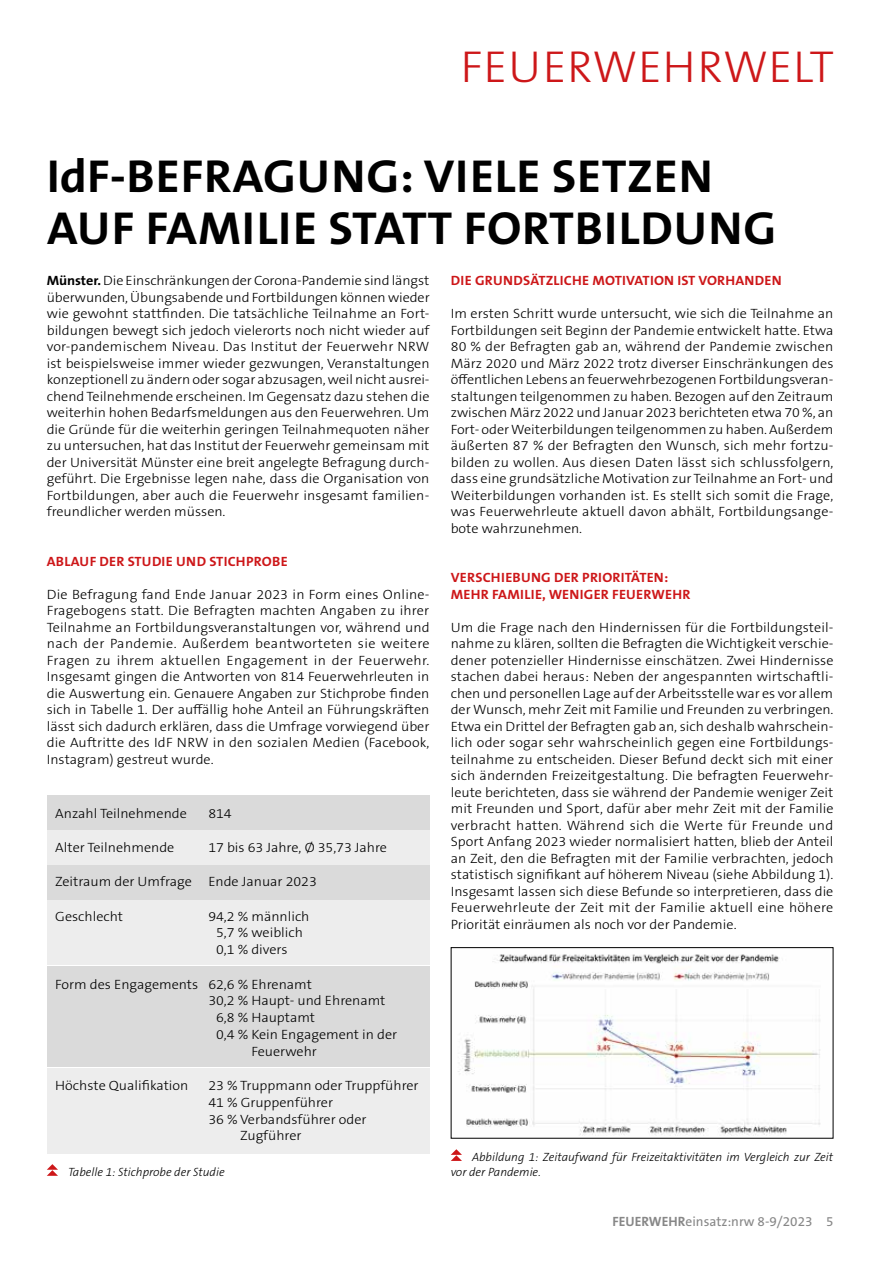
<style>
.page{position:relative;width:893px;height:1263px;background:#fff}
.page>*{position:absolute;margin:0;border:0;box-sizing:border-box;transform-origin:0 0}
.t1{font:700 46.5px/52.5px "The Sans B W7";letter-spacing:.015em;color:#000;scale:1.05 1}
.t2{font:300 45px "The Sans B W3";letter-spacing:.01em;color:#cd1719;scale:1.05 1}
.t3{font:300 13.5px/16.5px "The Sans B W3";color:#000;text-align:justify;scale:1.05 1}
.t4{font:700 13.5px/16.5px "The Sans B W7";letter-spacing:.015em;color:#cd1719;scale:1.05 1}
.t5{font:13.5px "The Sans B W5 Plain";color:#878787}
.t6{font:italic 300 12px/14.4px "The Sans B W3";color:#000}
.s1{font-family:"The Sans B W7";font-weight:700}
.s2{color:#ededed}
.s3{color:#dadada}
</style>
<div class="page">
<div style="left:47px;top:830px;width:382px;height:34px;background:#ededed"></div>
<div style="left:47px;top:865px;width:382px;height:34px;background:#dadada"></div>
<div style="left:47px;top:900px;width:382px;height:65px;background:#ededed"></div>
<div style="left:47px;top:966px;width:382px;height:101px;background:#dadada"></div>
<div style="left:47px;top:1068px;width:382px;height:85px;background:#ededed"></div>
<div style="left:47px;top:795px;width:382px;height:34px;background:#dadada"></div>
<svg style="left:47px;top:1164px;width:11px;height:12px"></svg>
<img style="left:458px;top:954px;width:363px;height:182px">
<div style="left:451px;top:947px;width:382px;height:191px;border:1px solid #000"></div>
<svg style="left:451px;top:1149px;width:11px;height:12px"></svg>
<h2 class="t2" style="left:460px;top:38px;width:357px">FEUERWEHRWELT</h2>
<h1 class="t1" style="left:47px;top:150px;width:696px">IdF-BEFRAGUNG: VIELE SETZEN<br>AUF FAMILIE STATT FORTBILDUNG</h1>
<p class="t3" style="left:47px;top:272px;width:366px"><span class="s1">Münster.</span> Die Einschränkungen der Corona-Pandemie sind längst überwunden, Übungsabende und Fortbildungen können wieder wie gewohnt stattfinden. Die tatsächliche Teilnahme an Fort&shy;bildungen bewegt sich jedoch vielerorts noch nicht wieder auf vor-pandemischem Niveau. Das Institut der Feuerwehr NRW ist beispielsweise immer wieder gezwungen, Veranstaltungen konzeptionell zu ändern oder sogar abzusagen, weil nicht ausrei&shy;chend Teilnehmende erscheinen. Im Gegensatz dazu stehen die weiterhin hohen Bedarfsmeldungen aus den Feuerwehren. Um die Gründe für die weiterhin geringen Teilnahmequoten näher zu untersuchen, hat das Institut der Feuerwehr gemeinsam mit der Universität Münster eine breit angelegte Befragung durch&shy;geführt. Die Ergebnisse legen nahe, dass die Organisation von Fortbildungen, aber auch die Feuerwehr insgesamt familien&shy;freundlicher werden müssen.</p>
<p class="t4" style="left:451px;top:272px;width:317px">DIE GRUNDSÄTZLICHE MOTIVATION IST VORHANDEN</p>
<p class="t3" style="left:451px;top:305px;width:366px">Im ersten Schritt wurde untersucht, wie sich die Teilnahme an Fortbildungen seit Beginn der Pandemie entwickelt hatte. Etwa 80 % der Befragten gab an, während der Pandemie zwischen März 2020 und März 2022 trotz diverser Einschränkungen des öffentlichen Lebens an feuerwehrbezogenen Fortbildungsveran&shy;staltungen teilgenommen zu haben. Bezogen auf den Zeitraum zwischen März 2022 und Januar 2023 berichteten etwa 70 %, an Fort- oder Weiterbildungen teilgenommen zu haben. Außerdem äußerten 87 % der Befragten den Wunsch, sich mehr fortzu&shy;bilden zu wollen. Aus diesen Daten lässt sich schlussfolgern, dass eine grundsätzliche Motivation zur Teilnahme an Fort- und Weiterbildungen vorhanden ist. Es stellt sich somit die Frage, was Feuerwehrleute aktuell davon abhält, Fortbildungsange&shy;bote wahrzunehmen.</p>
<p class="t4" style="left:451px;top:569px;width:230px">VERSCHIEBUNG DER PRIORITÄTEN:<br>MEHR FAMILIE, WENIGER FEUERWEHR</p>
<p class="t3" style="left:451px;top:619px;width:366px">Um die Frage nach den Hindernissen für die Fortbildungsteil&shy;nahme zu klären, sollten die Befragten die Wichtigkeit verschie&shy;dener potenzieller Hindernisse einschätzen. Zwei Hindernisse stachen dabei heraus: Neben der angespannten wirtschaftli&shy;chen und personellen Lage auf der Arbeitsstelle war es vor allem der Wunsch, mehr Zeit mit Familie und Freunden zu verbringen.<br>Etwa ein Drittel der Befragten gab an, sich deshalb wahrschein&shy;lich oder sogar sehr wahrscheinlich gegen eine Fortbildungs&shy;teilnahme zu entscheiden. Dieser Befund deckt sich mit einer sich ändernden Freizeitgestaltung. Die befragten Feuerwehr&shy;leute berichteten, dass sie während der Pandemie weniger Zeit mit Freunden und Sport, dafür aber mehr Zeit mit der Familie verbracht hatten. Während sich die Werte für Freunde und Sport Anfang 2023 wieder normalisiert hatten, blieb der Anteil an Zeit, den die Befragten mit der Familie verbrachten, jedoch statistisch signifikant auf höherem Niveau (siehe Abbildung 1).<br>Insgesamt lassen sich diese Befunde so interpretieren, dass die Feuerwehrleute der Zeit mit der Familie aktuell eine höhere Priorität einräumen als noch vor der Pandemie.</p>
<p class="t4" style="left:47px;top:553px;width:231px">ABLAUF DER STUDIE UND STICHPROBE</p>
<p class="t3" style="left:47px;top:586px;width:366px">Die Befragung fand Ende Januar 2023 in Form eines Online-Fragebogens statt. Die Befragten machten Angaben zu ihrer Teilnahme an Fortbildungsveranstaltungen vor, während und nach der Pandemie. Außerdem beantworteten sie weitere Fragen zu ihrem aktuellen Engagement in der Feuerwehr.<br>Insgesamt gingen die Antworten von 814 Feuerwehrleuten in die Auswertung ein. Genauere Angaben zur Stichprobe finden sich in Tabelle 1. Der auffällig hohe Anteil an Führungskräften lässt sich dadurch erklären, dass die Umfrage vorwiegend über die Auftritte des IdF NRW in den sozialen Medien (Facebook, Instagram) gestreut wurde.</p>
<p class="t3" style="left:55px;top:805px;width:127px">Anzahl Teilnehmende</p>
<p class="t3" style="left:208px;top:805px;width:24px">814</p>
<p class="t3" style="left:55px;top:839px;width:115px">Alter Teilnehmende</p>
<p class="t3" style="left:208px;top:839px;width:172px">17 bis 63 Jahre, Ø 35,73 Jahre</p>
<p class="t3" style="left:55px;top:874px;width:251px">Zeitraum der Umfrage Ende Januar 2023</p>
<p class="t3" style="left:55px;top:908px;width:66px">Geschlecht</p>
<p class="t3" style="left:208px;top:908px;width:98px;text-align:left">94,2 % männlich<br><span class="s2">9</span>5,7 % weiblich<br><span class="s2">9</span>0,1 % divers</p>
<p class="t3" style="left:55px;top:976px;width:246px">Form des Engagements 62,6 % Ehrenamt</p>
<p class="t3" style="left:208px;top:992px;width:170px">30,2 % Haupt- und Ehrenamt</p>
<p class="t3" style="left:208px;top:1009px;width:103px"><span class="s3">3</span>6,8 % Hauptamt</p>
<p class="t3" style="left:208px;top:1026px;width:181px"><span class="s3">3</span>0,4 % Kein Engagement in der</p>
<p class="t3" style="left:251px;top:1043px;width:64px">Feuerwehr</p>
<p class="t3" style="left:55px;top:1077px;width:128px">Höchste Qualifikation</p>
<p class="t3" style="left:208px;top:1077px;width:202px">23 % Truppmann oder Truppführer</p>
<p class="t3" style="left:208px;top:1094px;width:120px">41 % Gruppenführer</p>
<p class="t3" style="left:208px;top:1111px;width:152px">36 % Verbandsführer oder</p>
<p class="t3" style="left:240px;top:1127px;width:60px">Zugführer</p>
<p class="t6" style="left:68px;top:1165px;width:158px">Tabelle 1: Stichprobe der Studie</p>
<p class="t6" style="left:451px;top:1150px;width:384px;text-indent:21px">Abbildung 1: Zeitaufwand für Freizeitaktivitäten im Vergleich zur Zeit vor der Pandemie.</p>
<p class="t5" style="left:612px;top:1212px;width:222px"><span class="s1">FEUERWEHR</span>einsatz:nrw 8-9/2023 5</p>
</div>
